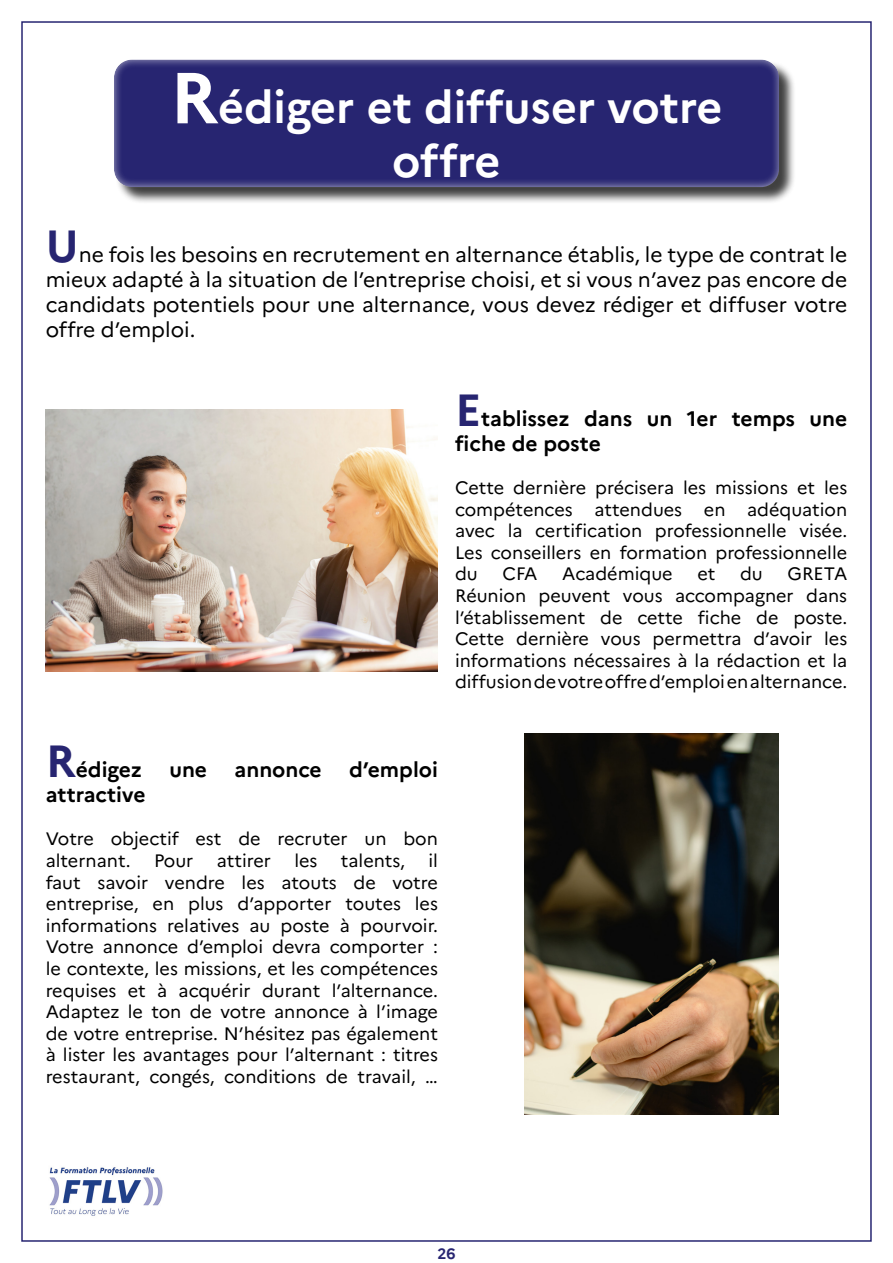
<style>
.page{position:relative;width:893px;height:1263px;background:#fff}
.page>*{position:absolute;margin:0;border:0;box-sizing:border-box;transform-origin:0 0}
.t1{font:700 45px/54px "Marianne";color:#fff;text-align:center}
.t2{font:21px/25.2px "Marianne";color:#000;text-align:justify}
.t3{font:700 21px/25.2px "Marianne";color:#000}
.t4{font:18px/21.6px "Marianne";color:#000;text-align:justify}
.t5{font:700 15px "Marianne";color:#272571}
.s1{font-size:72px}
.s2{font-weight:700;font-size:45px;color:#272571}
.s3{font-size:45px;color:#272571}
</style>
<div class="page">
<img style="left:49px;top:1167px;width:114px;height:49px">
<div style="left:115px;top:60px;width:681px;height:144px;background:#000;opacity:.75"></div>
<div style="left:101px;top:40px;width:690px;height:150px;background:#fff;opacity:.75"></div>
<img style="left:46px;top:409px;width:392px;height:262px">
<img style="left:524px;top:733px;width:254px;height:381px">
<h1 class="t1" style="left:170px;top:77px;width:554px"><span class="s1">R</span>édiger et diffuser votre offre</h1>
<p class="t2" style="left:46px;top:240px;width:803px"><span class="s2">U</span>ne fois les besoins en recrutement en alternance établis, le type de contrat le mieux adapté à la situation de l’entreprise choisi, et si vous n’avez pas encore de candidats potentiels pour une alternance, vous devez rédiger et diffuser votre offre d’emploi.</p>
<p class="t3" style="left:455px;top:404px;width:394px"><span class="s3">E</span>tablissez dans un 1er temps une fiche de poste</p>
<p class="t4" style="left:455px;top:475px;width:394px">Cette dernière précisera les missions et les compétences attendues en adéquation avec la certification professionnelle visée.<br>Les conseillers en formation professionnelle du</p>
<p class="t4" style="left:502px;top:562px;width:37px">CFA</p>
<p class="t4" style="left:562px;top:562px;width:112px">Académique</p>
<p class="t4" style="left:697px;top:562px;width:19px">et</p>
<p class="t4" style="left:740px;top:562px;width:24px">du</p>
<p class="t4" style="left:455px;top:562px;width:394px;text-indent:332px">GRETA Réunion peuvent vous accompagner dans l’établissement de cette fiche de poste.<br>Cette dernière vous permettra d’avoir les informations nécessaires à la rédaction et la diffusion de votre offre d’emploi en alternance.</p>
<p class="t3" style="left:46px;top:755px;width:98px"><span class="s3">R</span>édigez</p>
<p class="t3" style="left:169px;top:755px;width:39px">une</p>
<p class="t3" style="left:235px;top:755px;width:89px">annonce</p>
<p class="t3" style="left:349px;top:755px;width:90px">d’emploi</p>
<p class="t3" style="left:46px;top:780px;width:101px">attractive</p>
<p class="t4" style="left:46px;top:827px;width:394px">Votre objectif est de recruter un bon alternant.</p>
<p class="t4" style="left:46px;top:848px;width:394px;text-indent:383px">il faut savoir vendre les atouts de votre entreprise, en plus d’apporter toutes les informations relatives au poste à pourvoir.<br>Votre annonce d’emploi devra comporter : le contexte, les missions, et les compétences requises et à acquérir durant l’alternance.<br>Adaptez le ton de votre annonce à l’image de votre entreprise. N’hésitez pas également à lister les avantages pour l’alternant : titres restaurant, congés, conditions de travail, …</p>
<p class="t4" style="left:154px;top:848px;width:41px">Pour</p>
<p class="t4" style="left:217px;top:848px;width:56px">attirer</p>
<p class="t4" style="left:294px;top:848px;width:25px">les</p>
<p class="t4" style="left:341px;top:848px;width:66px">talents,</p>
<p class="t5" style="left:437px;top:1242px;width:19px">26</p>
</div>
